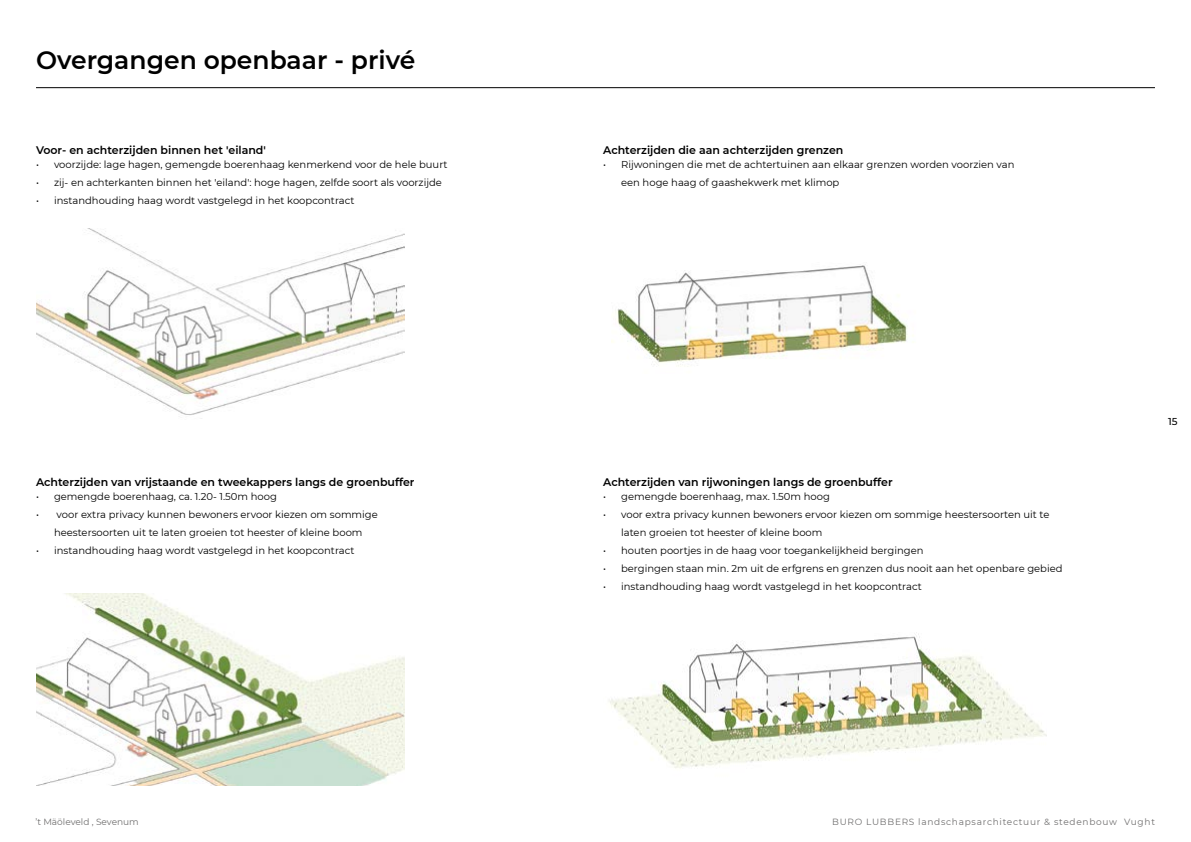
<style>
.page{position:relative;width:1191px;height:842px;background:#fff}
.page>*{position:absolute;margin:0;border:0;box-sizing:border-box;transform-origin:0 0}
.t1{font:600 25px "Montserrat";color:#000}
.t2{font:600 11px "Montserrat";color:#000}
.t3{font:10px/18px "Montserrat";color:#000}
.t4{font:500 10px "Montserrat";color:#000}
.t5{font:9px "Montserrat";letter-spacing:.08em;color:#706f6f}
.t6{font:9px "Montserrat";color:#706f6f}
</style>
<div class="page">
<hr style="left:36px;top:87px;width:1119px;height:1px;background:#000">
<img style="left:609px;top:632px;width:437px;height:137px">
<img style="left:36px;top:593px;width:369px;height:192px">
<img style="left:36px;top:229px;width:369px;height:190px">
<img style="left:611px;top:265px;width:302px;height:102px">
<h1 class="t1" style="left:36px;top:43px;width:381px">Overgangen openbaar - privé</h1>
<p class="t2" style="left:36px;top:142px;width:231px">Voor- en achterzijden binnen het 'eiland'</p>
<p class="t3" style="left:36px;top:155px;width:413px">• voorzijde: lage hagen, gemengde boerenhaag kenmerkend voor de hele buurt</p>
<p class="t3" style="left:36px;top:173px;width:407px">• zij- en achterkanten binnen het 'eiland': hoge hagen, zelfde soort als voorzijde</p>
<p class="t3" style="left:36px;top:191px;width:320px">• instandhouding haag wordt vastgelegd in het koopcontract</p>
<p class="t2" style="left:36px;top:474px;width:380px">Achterzijden van vrijstaande en tweekappers langs de groenbuffer</p>
<p class="t3" style="left:36px;top:487px;width:242px">• gemengde boerenhaag, ca. 1.20- 1.50m hoog</p>
<p class="t3" style="left:36px;top:505px;width:343px;text-align:center">• voor extra privacy kunnen bewoners ervoor kiezen om sommige heestersoorten uit te laten groeien tot heester of kleine boom</p>
<p class="t3" style="left:36px;top:541px;width:320px">• instandhouding haag wordt vastgelegd in het koopcontract</p>
<p class="t2" style="left:603px;top:142px;width:242px">Achterzijden die aan achterzijden grenzen</p>
<p class="t3" style="left:621px;top:155px;width:395px;text-indent:-18px">• Rijwoningen die met de achtertuinen aan elkaar grenzen worden voorzien van een hoge haag of gaashekwerk met klimop</p>
<p class="t2" style="left:603px;top:474px;width:291px">Achterzijden van rijwoningen langs de groenbuffer</p>
<p class="t3" style="left:603px;top:487px;width:228px">• gemengde boerenhaag, max. 1.50m hoog</p>
<p class="t3" style="left:621px;top:505px;width:430px;text-indent:-18px">• voor extra privacy kunnen bewoners ervoor kiezen om sommige heestersoorten uit te laten groeien tot heester of kleine boom</p>
<p class="t3" style="left:603px;top:541px;width:322px">• houten poortjes in de haag voor toegankelijkheid bergingen</p>
<p class="t3" style="left:603px;top:559px;width:461px">• bergingen staan min. 2m uit de erfgrens en grenzen dus nooit aan het openbare gebied</p>
<p class="t3" style="left:603px;top:577px;width:320px">• instandhouding haag wordt vastgelegd in het koopcontract</p>
<p class="t4" style="left:1168px;top:414px;width:11px">15</p>
<p class="t6" style="left:35px;top:815px;width:105px">’t Mäöleveld , Sevenum</p>
<p class="t5" style="left:832px;top:815px;width:324px">BURO LUBBERS landschapsarchitectuur &amp; stedenbouw Vught</p>
</div>
